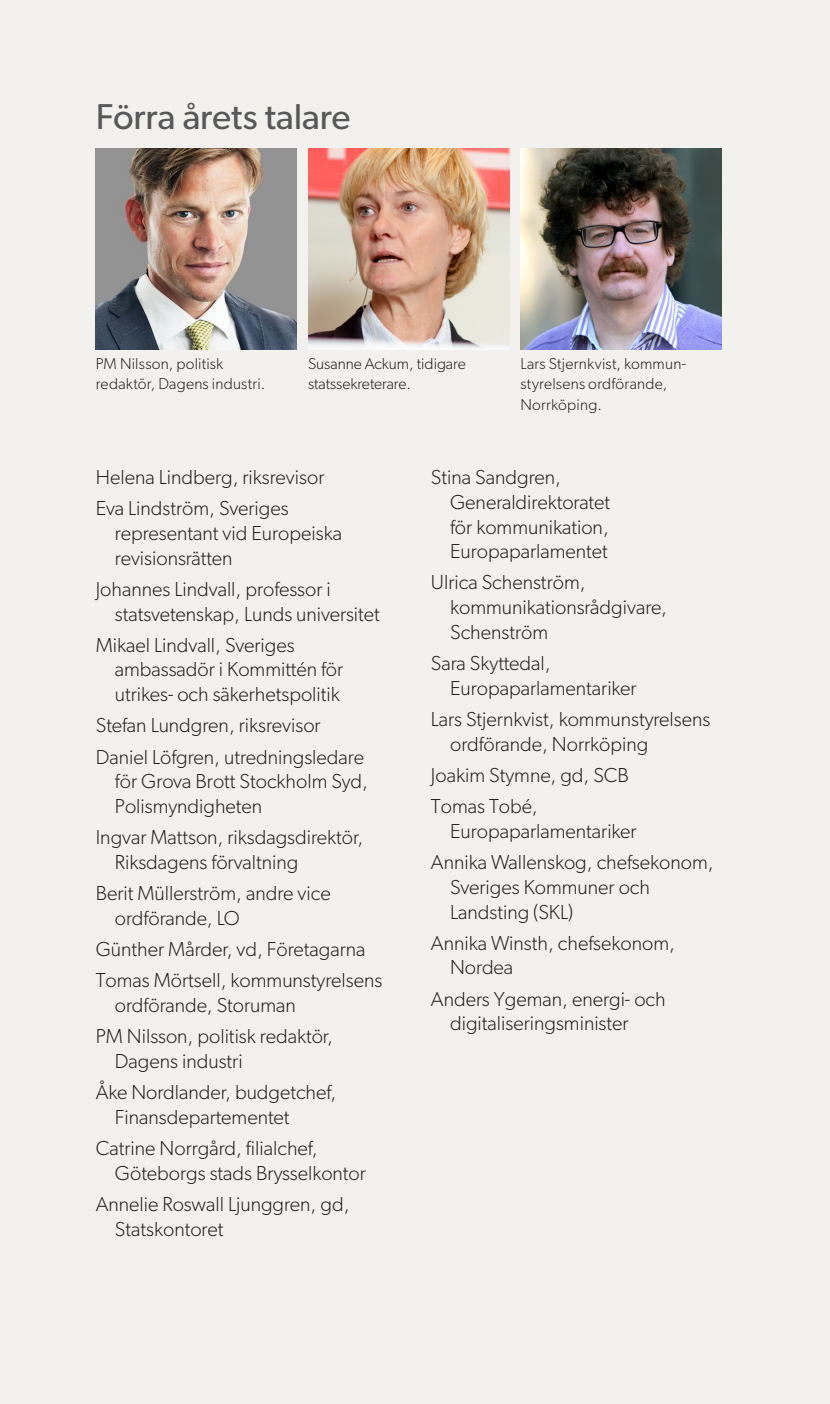
<style>
.page{position:relative;width:830px;height:1404px;background:#fff}
.page>*{position:absolute;margin:0;border:0;box-sizing:border-box;transform-origin:0 0}
.Rubrik{font:36px "Gibson";letter-spacing:-.005em;color:#57585a}
.Namnlista{font:300 20.25px/24.8px "Gibson";color:#231f20}
.Text{font:300 15.75px/20.2px "Gibson";letter-spacing:.015em;color:#231f20}
.Namnlista-2{font:300 15.75px/20.2px "Gibson";color:#231f20}
</style>
<div class="page">
<div style="left:0;top:0;width:829px;height:1403px;background:#f3f1ed"></div>
<img style="left:96px;top:149px;width:201px;height:200px">
<img style="left:520px;top:148px;width:201px;height:201px">
<img style="left:308px;top:148px;width:201px;height:201px">
<p class="Rubrik" style="left:96px;top:95px;width:256px">Förra årets talare</p>
<p class="Text" style="left:96px;top:353px;width:171px">PM Nilsson, politisk redaktör, Dagens industri.</p>
<p class="Text" style="left:520px;top:353px;width:166px">Lars Stjernkvist, kommun&shy;styrelsens ordförande,<br>Norrköping.</p>
<p class="Namnlista-2" style="left:308px;top:353px;width:159px">Susanne Ackum, tidigare statssekreterare.</p>
<p class="Namnlista" style="left:96px;top:464px;width:230px">Helena Lindberg, riksrevisor</p>
<p class="Namnlista" style="left:115px;top:495px;width:228px;text-indent:-19px">Eva Lindström, Sveriges representant vid Europeiska revisionsrätten</p>
<p class="Namnlista" style="left:115px;top:576px;width:266px;text-indent:-19px">Johannes Lindvall, professor i statsvetenskap, Lunds universitet</p>
<p class="Namnlista" style="left:115px;top:632px;width:230px;text-indent:-19px">Mikael Lindvall, Sveriges ambassadör i Kommittén för utrikes- och säkerhetspolitik</p>
<p class="Namnlista" style="left:96px;top:712px;width:226px">Stefan Lundgren, riksrevisor</p>
<p class="Namnlista" style="left:115px;top:743px;width:254px;text-indent:-19px">Daniel Löfgren, utredningsledare för Grova Brott Stockholm Syd,<br>Polismyndigheten</p>
<p class="Namnlista" style="left:115px;top:824px;width:250px;text-indent:-19px">Ingvar Mattson, riksdagsdirektör,<br>Riksdagens förvaltning</p>
<p class="Namnlista" style="left:115px;top:880px;width:217px;text-indent:-19px">Berit Müllerström, andre vice ordförande, LO</p>
<p class="Namnlista" style="left:96px;top:936px;width:271px">Günther Mårder, vd, Företagarna</p>
<p class="Namnlista" style="left:115px;top:967px;width:269px;text-indent:-19px">Tomas Mörtsell, kommunstyrelsens ordförande, Storuman</p>
<p class="Namnlista" style="left:115px;top:1023px;width:219px;text-indent:-19px">PM Nilsson, politisk redaktör,<br>Dagens industri</p>
<p class="Namnlista" style="left:115px;top:1079px;width:223px;text-indent:-19px">Åke Nordlander, budgetchef,<br>Finansdepartementet</p>
<p class="Namnlista" style="left:115px;top:1135px;width:252px;text-indent:-19px">Catrine Norrgård, filialchef,<br>Göteborgs stads Brysselkontor</p>
<p class="Namnlista" style="left:115px;top:1191px;width:236px;text-indent:-19px">Annelie Roswall Ljunggren, gd,<br>Statskontoret</p>
<p class="Namnlista" style="left:450px;top:464px;width:161px;text-indent:-19px">Stina Sandgren,<br>Generaldirektoratet för kommunikation,<br>Europaparlamentet</p>
<p class="Namnlista" style="left:450px;top:569px;width:218px;text-indent:-19px">Ulrica Schenström, kommunikationsrådgivare,<br>Schenström</p>
<p class="Namnlista" style="left:450px;top:650px;width:188px;text-indent:-19px">Sara Skyttedal,<br>Europaparlamentariker</p>
<p class="Namnlista" style="left:450px;top:706px;width:262px;text-indent:-19px">Lars Stjernkvist, kommunstyrelsens ordförande, Norrköping</p>
<p class="Namnlista" style="left:431px;top:762px;width:199px">Joakim Stymne, gd, SCB</p>
<p class="Namnlista" style="left:450px;top:793px;width:188px;text-indent:-19px">Tomas Tobé,<br>Europaparlamentariker</p>
<p class="Namnlista" style="left:450px;top:849px;width:265px;text-indent:-19px">Annika Wallenskog, chefsekonom,<br>Sveriges Kommuner och<br>Landsting (SKL)</p>
<p class="Namnlista" style="left:450px;top:929px;width:226px;text-indent:-19px">Annika Winsth, chefsekonom,<br>Nordea</p>
<p class="Namnlista" style="left:450px;top:985px;width:217px;text-indent:-19px">Anders Ygeman, energi- och digitaliseringsminister</p>
</div>
